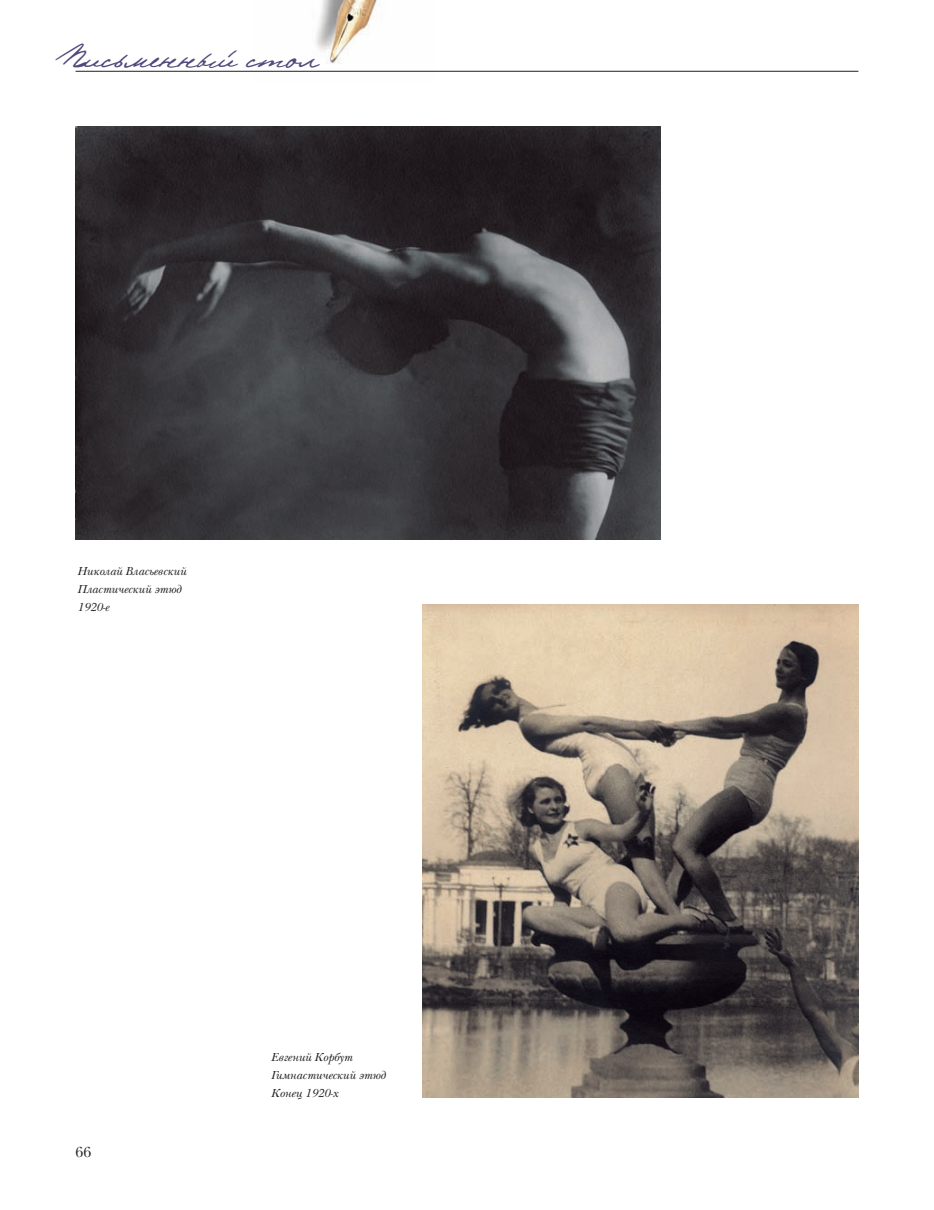
<style>
.page{position:relative;width:934px;height:1210px;background:#fff}
.page>*{position:absolute;margin:0;border:0;box-sizing:border-box;transform-origin:0 0}
.t1{font:33px "Pushkin";color:#51497c}
.t2{font:15px "New Baskerville C";color:#231f20}
.t3{font:italic 12px/18px "New Baskerville C";color:#231f20}
</style>
<div class="page">
<img style="left:255px;top:0;width:179px;height:71px">
<hr style="left:76px;top:71px;width:782px;height:1px;background:#231f20">
<img style="left:422px;top:604px;width:436px;height:494px">
<img style="left:76px;top:127px;width:584px;height:412px">
<h1 class="t1" style="left:63px;top:36px;width:256px">Письменный стол</h1>
<p class="t3" style="left:77px;top:564px;width:111px">Николай Власьевский<br>Пластический этюд<br>1920-е</p>
<p class="t2" style="left:76px;top:1147px;width:18px">66</p>
<p class="t3" style="left:270px;top:1050px;width:116px">Евгений Корбут<br>Гимнастический этюд<br>Конец 1920-х</p>
</div>
